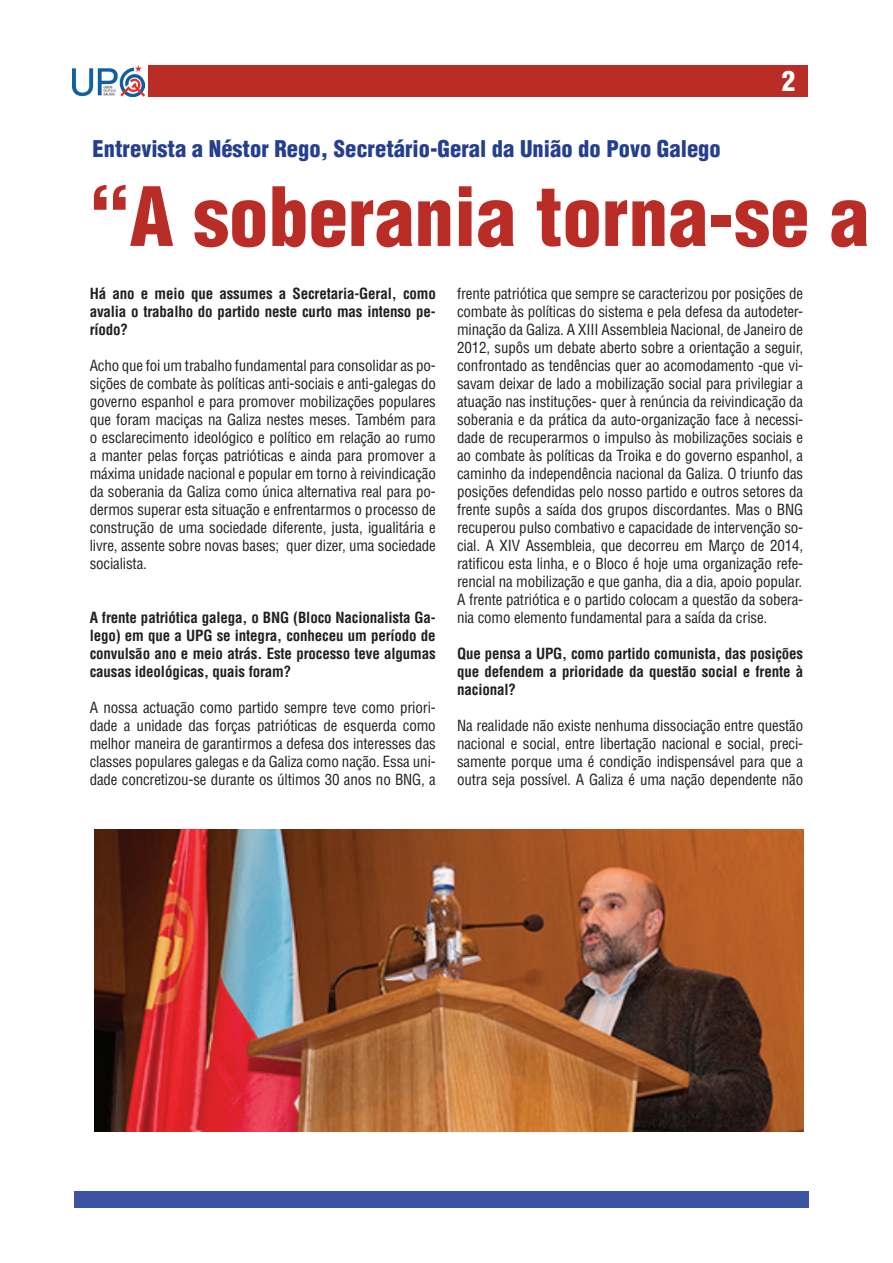
<style>
.page{position:relative;width:893px;height:1263px;background:#fff}
.page>*{position:absolute;margin:0;border:0;box-sizing:border-box;transform-origin:0 0}
.t1{font:900 condensed 79.5px "Helvetica LT Std";color:#ba2c26}
.t2{font:900 condensed 27px "Helvetica LT Std";color:#fff}
.t3{font:900 condensed 22.5px "Helvetica LT Std";color:#253f8e}
.t4{font:condensed 15px/18px "Helvetica LT Std";letter-spacing:-.01em;color:#231f20;text-align:justify}
.t5{font:700 condensed 15px/18px "Helvetica LT Std";letter-spacing:-.01em;color:#231f20;text-align:justify}
</style>
<div class="page">
<div style="left:72px;top:66px;width:736px;height:31px;background:#ba2c26"></div>
<div style="left:74px;top:1191px;width:734px;height:17px;background:#3c53a3"></div>
<div style="left:72px;top:66px;width:76px;height:31px;background:#fff"></div>
<img style="left:72px;top:66px;width:72px;height:31px">
<img style="left:95px;top:829px;width:708px;height:302px">
<h3 class="t3" style="left:93px;top:134px;width:630px">Entrevista a Néstor Rego, Secretário-Geral da União do Povo Galego</h3>
<h2 class="t2" style="left:782px;top:64px;width:15px">2</h2>
<h1 class="t1" style="left:90px;top:166px;width:781px">“A soberania torna-se a</h1>
<p class="t5" style="left:90px;top:284px;width:348px">Há ano e meio que assumes a Secretaria-Geral, como avalia o trabalho do partido neste curto mas intenso pe&shy;ríodo?</p>
<p class="t4" style="left:90px;top:356px;width:348px">Acho que foi um trabalho fundamental para consolidar as po&shy;sições de combate às políticas anti-sociais e anti-galegas do governo espanhol e para promover mobilizações populares que foram maciças na Galiza nestes meses. Também para o esclarecimento ideológico e político em relação ao rumo a manter pelas forças patrióticas e ainda para promover a máxima unidade nacional e popular em torno à reivindicação da soberania da Galiza como única alternativa real para po&shy;dermos superar esta situação e enfrentarmos o processo de construção de uma sociedade diferente, justa, igualitária e livre, assente sobre novas bases; quer dizer, uma sociedade socialista.</p>
<p class="t4" style="left:457px;top:284px;width:348px">frente patriótica que sempre se caracterizou por posições de combate às políticas do sistema e pela defesa da autodeter&shy;minação da Galiza. A XIII Assembleia Nacional, de Janeiro de 2012, supôs um debate aberto sobre a orientação a seguir, confrontado as tendências quer ao acomodamento -que vi&shy;savam deixar de lado a mobilização social para privilegiar a atuação nas instituções- quer à renúncia da reivindicação da soberania e da prática da auto-organização face à necessi&shy;dade de recuperarmos o impulso às mobilizações sociais e ao combate às políticas da Troika e do governo espanhol, a caminho da independência nacional da Galiza. O triunfo das posições defendidas pelo nosso partido e outros setores da frente supôs a saída dos grupos discordantes. Mas o BNG recuperou pulso combativo e capacidade de intervenção so&shy;cial. A XIV Assembleia, que decorreu em Março de 2014, ratificou esta linha, e o Bloco é hoje uma organização refe&shy;rencial na mobilização e que ganha, dia a dia, apoio popular.<br>A frente patriótica e o partido colocam a questão da sobera&shy;nia como elemento fundamental para a saída da crise.</p>
<p class="t5" style="left:457px;top:644px;width:348px">Que pensa a UPG, como partido comunista, das posições que defendem a prioridade da questão social e frente à nacional?</p>
<p class="t4" style="left:457px;top:716px;width:348px">Na realidade não existe nenhuma dissociação entre questão nacional e social, entre libertação nacional e social, preci&shy;samente porque uma é condição indispensável para que a outra seja possível. A Galiza é uma nação dependente não</p>
<p class="t5" style="left:90px;top:608px;width:348px">A frente patriótica galega, o BNG (Bloco Nacionalista Ga&shy;lego) em que a UPG se integra, conheceu um período de convulsão ano e meio atrás. Este processo teve algumas causas ideológicas, quais foram?</p>
<p class="t4" style="left:90px;top:698px;width:348px">A nossa actuação como partido sempre teve como priori&shy;dade a unidade das forças patrióticas de esquerda como melhor maneira de garantirmos a defesa dos interesses das classes populares galegas e da Galiza como nação. Essa uni&shy;dade concretizou-se durante os últimos 30 anos no BNG, a</p>
</div>
